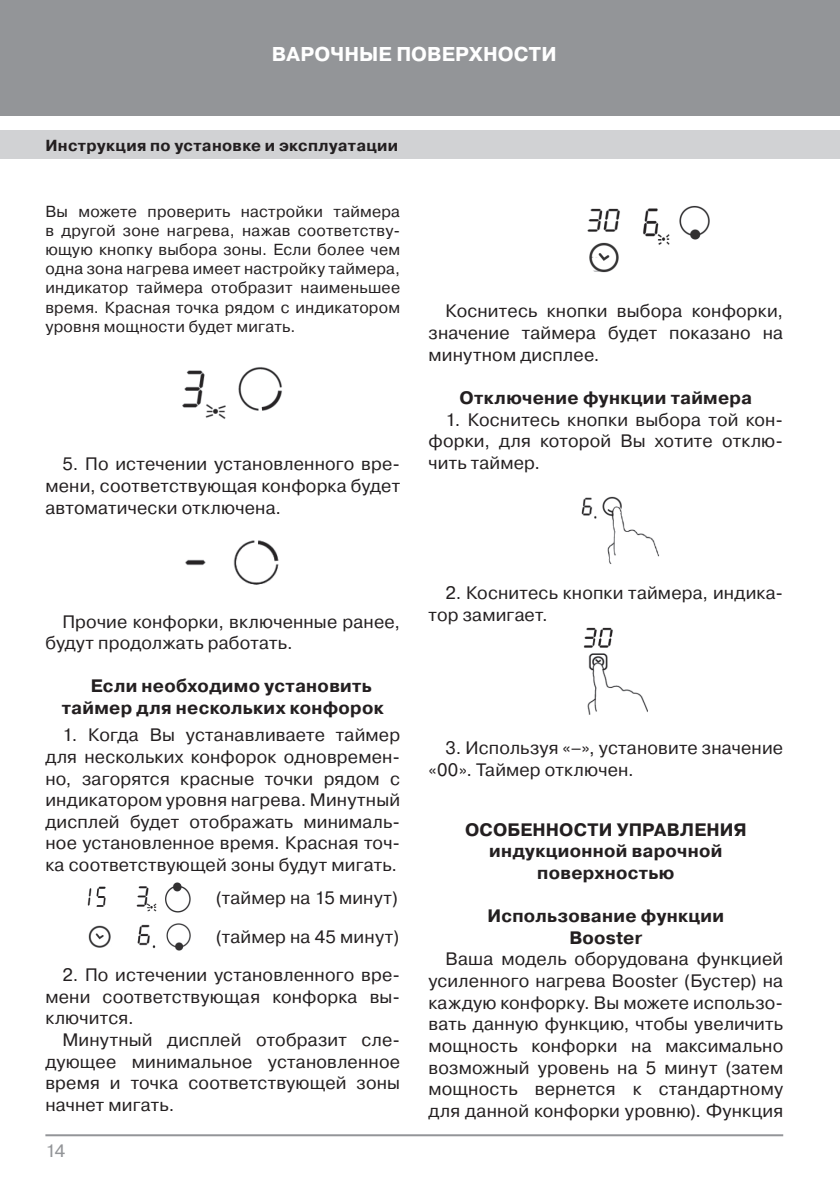
<style>
.page{position:relative;width:840px;height:1191px;background:#fff}
.page>*{position:absolute;margin:0;border:0;box-sizing:border-box;transform-origin:0 0}
.t1{font:700 20px "Pragmatica C";letter-spacing:.005em;color:#fff}
.t2{font:18px/21.6px "Pragmatica C";letter-spacing:.01em;color:#231f20;text-align:justify}
.t3{font:700 18px/21.6px "Pragmatica C";letter-spacing:.015em;color:#231f20;text-align:center}
.t4{font:18px "Pragmatica C";color:#939598}
.t5{font:16px/19.2px "Pragmatica C";letter-spacing:.015em;color:#231f20;text-align:justify}
.t6{font:700 16px "Pragmatica C";letter-spacing:.02em;color:#231f20}
</style>
<div class="page">
<div style="left:0;top:0;width:839px;height:116px;background:#939598"></div>
<div style="left:0;top:130px;width:839px;height:29px;background:#d1d2d4"></div>
<hr style="left:45px;top:1134px;width:737px;height:2px;background:#939598">
<img style="left:182px;top:367px;width:100px;height:52px">
<img style="left:185px;top:540px;width:93px;height:44px">
<img style="left:587px;top:205px;width:123px;height:68px">
<img style="left:581px;top:496px;width:78px;height:68px">
<img style="left:583px;top:627px;width:64px;height:88px">
<img style="left:87px;top:883px;width:104px;height:30px">
<img style="left:88px;top:923px;width:103px;height:28px">
<p class="t1" style="left:272px;top:43px;width:286px">ВАРОЧНЫЕ ПОВЕРХНОСТИ</p>
<p class="t6" style="left:45px;top:136px;width:354px">Инструкция по установке и эксплуатации</p>
<p class="t5" style="left:45px;top:202px;width:356px">Вы можете проверить настройки таймера в другой зоне нагрева, нажав соответству&shy;ющую кнопку выбора зоны. Если более чем одна зона нагрева имеет настройку таймера, индикатор таймера отобразит наименьшее время. Красная точка рядом с индикатором уровня мощности будет мигать.</p>
<p class="t2" style="left:45px;top:453px;width:356px;text-indent:17px">5. По истечении установленного вре&shy;мени, соответствующая конфорка будет автоматически отключена.</p>
<p class="t2" style="left:428px;top:300px;width:356px;text-indent:17px">Коснитесь кнопки выбора конфорки, значение таймера будет показано на минутном дисплее.</p>
<p class="t3" style="left:459px;top:387px;width:294px">Отключение функции таймера</p>
<p class="t2" style="left:428px;top:408px;width:356px;text-indent:17px">1. Коснитесь кнопки выбора той кон&shy;форки, для которой Вы хотите отклю&shy;чить таймер.</p>
<p class="t2" style="left:45px;top:611px;width:356px;text-indent:17px">Прочие конфорки, включенные ранее, будут продолжать работать.</p>
<p class="t3" style="left:62px;top:675px;width:323px;text-align:left;text-indent:29px">Если необходимо установить таймер для нескольких конфорок</p>
<p class="t2" style="left:45px;top:724px;width:356px;text-indent:17px">1. Когда Вы устанавливаете таймер для нескольких конфорок одновремен&shy;но, загорятся красные точки рядом с индикатором уровня нагрева. Минутный дисплей будет отображать минималь&shy;ное установленное время. Красная точ&shy;ка соответствующей зоны будут мигать.</p>
<p class="t2" style="left:215px;top:878px;width:185px;line-height:38.6px">(таймер на 15 минут) (таймер на 45 минут)</p>
<p class="t2" style="left:45px;top:964px;width:356px;text-indent:17px">2. По истечении установленного вре&shy;мени соответствующая конфорка вы&shy;ключится.</p>
<p class="t2" style="left:45px;top:1029px;width:356px;text-indent:17px">Минутный дисплей отобразит сле&shy;дующее минимальное установленное время и точка соответствующей зоны начнет мигать.</p>
<p class="t4" style="left:45px;top:1140px;width:21px">14</p>
<p class="t2" style="left:428px;top:582px;width:356px;text-indent:17px">2. Коснитесь кнопки таймера, индика&shy;тор замигает.</p>
<p class="t2" style="left:428px;top:737px;width:356px;text-indent:17px">3. Используя «–», установите значение «00». Таймер отключен.</p>
<p class="t3" style="left:464px;top:819px;width:283px">ОСОБЕННОСТИ УПРАВЛЕНИЯ индукционной варочной поверхностью</p>
<p class="t3" style="left:487px;top:905px;width:238px">Использование функции<br>Booster</p>
<p class="t2" style="left:428px;top:948px;width:356px;text-indent:17px">Ваша модель оборудована функцией усиленного нагрева Booster (Бустер) на каждую конфорку. Вы можете использо&shy;вать данную функцию, чтобы увеличить мощность конфорки на максимально возможный уровень на 5 минут (затем мощность вернется к стандартному для данной конфорки уровню). Функция</p>
</div>
